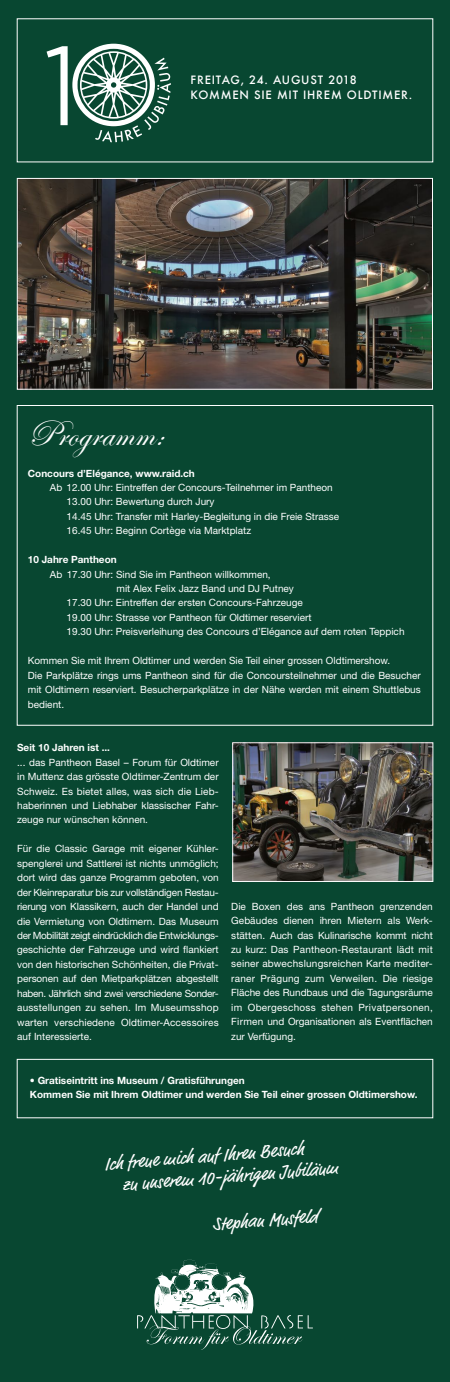
<style>
.page{position:relative;width:450px;height:1382px;background:#084731}
.page>*{position:absolute;margin:0;border:0;box-sizing:border-box;transform-origin:0 0}
.t1{font:37.5px "Edwardian Script ITC";color:#fff}
.t2{font:18.23px/22.1px "Market";color:#fff}
.t3{font:500 11.25px/14.7px "Futura";letter-spacing:.07em;color:#fff}
.t4{font:9.98px/14.5px "Helvetica Neue LT Std";color:#fff;text-align:justify}
.t5{font:700 9.98px/14.5px "Helvetica Neue LT Std";color:#fff}
</style>
<div class="page">
<div style="left:17px;top:1059px;width:416px;height:59px;border:1px solid #fff"></div>
<svg style="left:47px;top:44px;width:124px;height:98px"></svg>
<img style="left:19px;top:180px;width:412px;height:207px">
<div style="left:17px;top:178px;width:416px;height:211px;border:1px solid #fff"></div>
<img style="left:235px;top:745px;width:196px;height:135px">
<div style="left:233px;top:743px;width:200px;height:139px;border:1px solid #fff"></div>
<svg style="left:137px;top:1260px;width:176px;height:90px"></svg>
<p class="t3" style="left:191px;top:72px;width:223px">FREITAG, 24. AUGUST 2018<br>KOMMEN SIE MIT I HREM OLDTIMER.</p>
<h1 class="t1" style="left:28px;top:413px;width:137px">Programm:</h1>
<p class="t5" style="left:28px;top:466px;width:168px">Concours d’Elégance, www.raid.ch</p>
<p class="t4" style="left:67px;top:480px;width:274px;text-align:left;text-indent:-17px">Ab 12.00 Uhr: Eintreffen der Concours-Teilnehmer im Pantheon 13.00 Uhr: Bewertung durch Jury<br>14.45 Uhr: Transfer mit Harley-Begleitung in die Freie Strasse 16.45 Uhr: Beginn Cortège via Marktplatz</p>
<p class="t5" style="left:28px;top:552px;width:90px">10 Jahre Pantheon</p>
<p class="t4" style="left:50px;top:567px;width:222px">Ab 17.30 Uhr: Sind Sie im Pantheon willkommen,</p>
<p class="t4" style="left:117px;top:581px;width:179px">mit Alex Felix Jazz Band und DJ Putney</p>
<p class="t4" style="left:67px;top:595px;width:238px">17.30 Uhr: Eintreffen der ersten Concours-Fahrzeuge</p>
<p class="t4" style="left:67px;top:610px;width:247px">19.00 Uhr: Strasse vor Pantheon für Oldtimer reserviert</p>
<p class="t4" style="left:67px;top:624px;width:339px">19.30 Uhr: Preisverleihung des Concours d’Elégance auf dem roten Teppich</p>
<p class="t4" style="left:28px;top:653px;width:394px;text-align:left">Kommen Sie mit Ihrem Oldtimer und werden Sie Teil einer grossen Oldtimershow.<br>Die Parkplätze rings ums Pantheon sind für die Concoursteilnehmer und die Besucher mit Oldtimern reserviert. Besucherparkplätze in der Nähe werden mit einem Shuttlebus</p>
<p class="t4" style="left:28px;top:698px;width:38px">bedient.</p>
<p class="t5" style="left:17px;top:740px;width:94px">Seit 10 Jahren ist ...</p>
<p class="t4" style="left:17px;top:755px;width:203px">... das Pantheon Basel – Forum für Oldtimer in Muttenz das grösste Oldtimer-Zentrum der Schweiz. Es bietet alles, was sich die Lieb&shy;haberinnen und Liebhaber klassischer Fahr&shy;zeuge nur wünschen können.</p>
<p class="t4" style="left:17px;top:841px;width:203px">Für die Classic Garage mit eigener Kühler&shy;spenglerei und Sattlerei ist nichts unmöglich; dort wird das ganze Programm geboten, von der Kleinreparatur bis zur vollständigen Restau&shy;rierung von Klassikern, auch der Handel und die Vermietung von Oldtimern. Das Museum der Mobilität zeigt eindrücklich die Entwicklungs&shy;geschichte der Fahrzeuge und wird flankiert von den historischen Schönheiten, die Privat&shy;personen auf den Mietparkplätzen abgestellt haben. Jährlich sind zwei verschiedene Sonder&shy;ausstellungen zu sehen. Im Museumsshop warten verschiedene Oldtimer-Accessoires auf Interessierte.</p>
<p class="t5" style="left:30px;top:1073px;width:389px">• Gratiseintritt ins Museum / Gratisführungen<br>Kommen Sie mit Ihrem Oldtimer und werden Sie Teil einer grossen Oldtimershow.</p>
<p class="t4" style="left:231px;top:899px;width:203px">Die Boxen des ans Pantheon grenzenden Gebäudes dienen ihren Mietern als Werk&shy;stätten. Auch das Kulinarische kommt nicht zu kurz: Das Pantheon-Restaurant lädt mit seiner abwechslungsreichen Karte mediter&shy;raner Prägung zum Verweilen. Die riesige Fläche des Rundbaus und die Tagungsräume im Obergeschoss stehen Privatpersonen, Firmen und Organisationen als Eventflächen zur Verfügung.</p>
<h2 class="t2" style="left:120px;top:1154px;width:218px;text-indent:-16px;rotate:-5deg">Ich freue mich auf Ihren Besuch<br>zu unserem 10-jährigen Jubiläum</h2>
<h2 class="t2" style="left:212px;top:1215px;width:107px;rotate:-5deg">Stephan Musfeld</h2>
</div>
